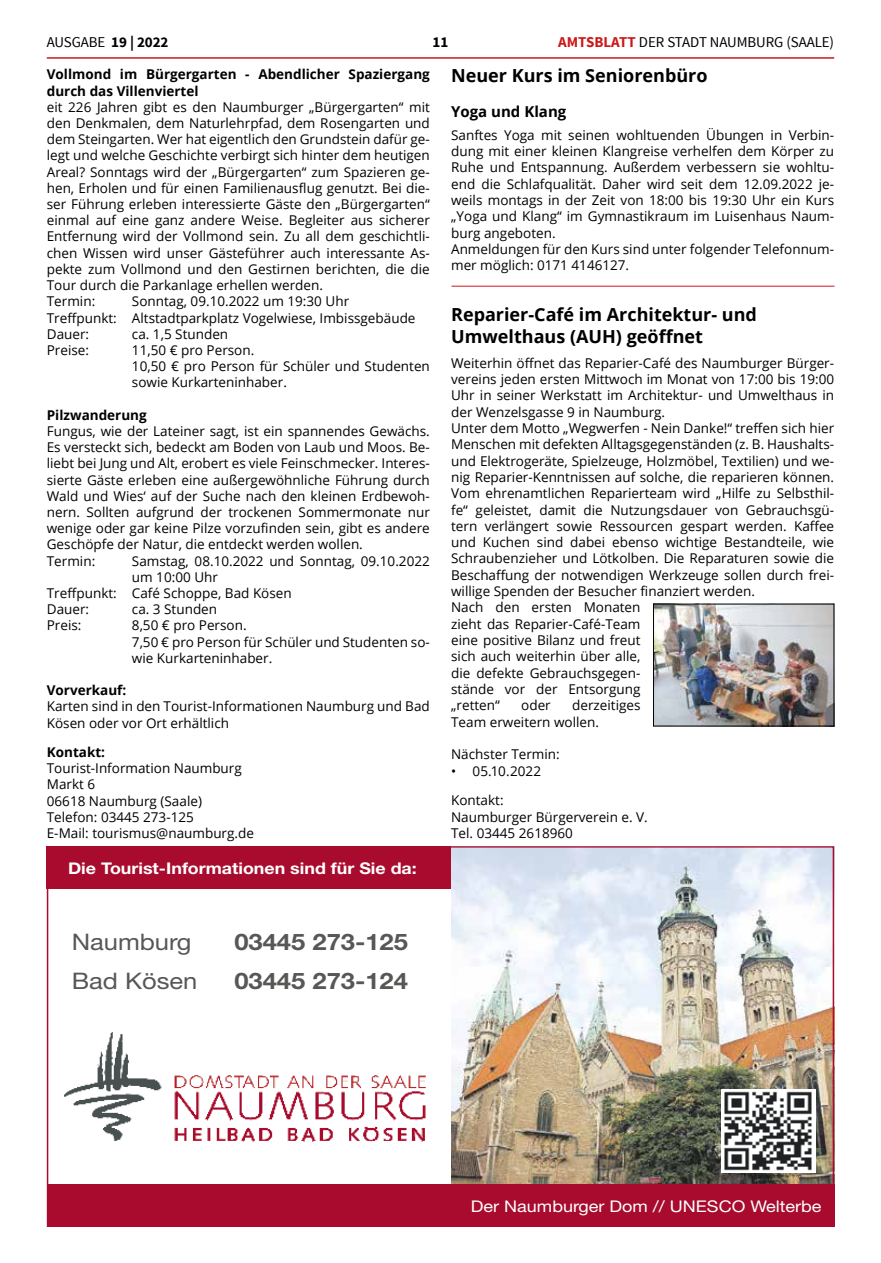
<style>
.page{position:relative;width:881px;height:1263px;background:#fff}
.page>*{position:absolute;margin:0;border:0;box-sizing:border-box;transform-origin:0 0}
.t1{font:700 22.8px "Helvetica Neue LT";color:#575756;scale:1.12 1}
.t2{font:22.8px "Helvetica Neue LT";color:#575756;scale:1.12 1}
.t3{font:700 18px/21.8px "Open Sans";color:#000}
.t4{font:700 16.05px "Helvetica Neue LT";color:#fff;scale:1.11 1}
.t5{font:16.05px "Helvetica Neue LT";color:#fff;scale:1.12 1}
.t6{font:15px "Source Sans Pro";letter-spacing:-.005em;color:#000}
.t7{font:700 15px "Open Sans";color:#000}
.t8{font:700 15px "Source Sans Pro";color:#000}
.t9{font:13.5px/16.4px "Open Sans";color:#000}
.t10{font:700 13.5px/16.2px "Open Sans";color:#000}
.s1{font-weight:700}
.s2{font-weight:700;color:#cd1719}
</style>
<div class="page">
<hr style="left:47px;top:57px;width:786px;height:2px;background:#cd1719">
<hr style="left:451px;top:286px;width:383px;height:1px;background:#cd1719">
<img style="left:655px;top:606px;width:176px;height:118px">
<div style="left:653px;top:604px;width:180px;height:122px;border:1px solid #000"></div>
<img style="left:451px;top:848px;width:380px;height:336px">
<img style="left:65px;top:1032px;width:360px;height:109px">
<div style="left:47px;top:846px;width:404px;height:43px;background:#a80b2d"></div>
<div style="left:47px;top:1184px;width:786px;height:43px;background:#a80b2d"></div>
<img style="left:721px;top:1089px;width:93px;height:83px">
<p class="t6" style="left:47px;top:32px;width:123px">AUSGABE <span class="s1">19 | 2022</span></p>
<p class="t8" style="left:432px;top:32px;width:17px">11</p>
<p class="t6" style="left:558px;top:32px;width:277px"><span class="s2">AMTSBLATT</span> DER STADT NAUMBURG (SAALE)</p>
<h2 class="t3" style="left:451px;top:64px;width:258px">Neuer Kurs im Seniorenbüro</h2>
<p class="t7" style="left:451px;top:101px;width:117px">Yoga und Klang</p>
<p class="t9" style="left:451px;top:126px;width:384px">Sanftes Yoga mit seinen wohltuenden Übungen in Verbin&shy;dung mit einer kleinen Klangreise verhelfen dem Körper zu Ruhe und Entspannung. Außerdem verbessern sie wohltu&shy;end die Schlafqualität. Daher wird seit dem 12.09.2022 je&shy;weils montags in der Zeit von 18:00 bis 19:30 Uhr ein Kurs „Yoga und Klang“ im Gymnastikraum im Luisenhaus Naum&shy;burg angeboten.<br>Anmeldungen für den Kurs sind unter folgender Telefonnum&shy;mer möglich: 0171 4146127.</p>
<h2 class="t3" style="left:451px;top:303px;width:307px">Reparier-Café im Architektur- und<br>Umwelthaus (AUH) geöffnet</h2>
<p class="t9" style="left:451px;top:354px;width:384px">Weiterhin öffnet das Reparier-Café des Naumburger Bürger&shy;vereins jeden ersten Mittwoch im Monat von 17:00 bis 19:00<br>Uhr in seiner Werkstatt im Architektur- und Umwelthaus in der Wenzelsgasse 9 in Naumburg.<br>Unter dem Motto „Wegwerfen - Nein Danke!“ treffen sich hier Menschen mit defekten Alltagsgegenständen (z. B. Haushalts&shy;und Elektrogeräte, Spielzeuge, Holzmöbel, Textilien) und we&shy;nig Reparier-Kenntnissen auf solche, die reparieren können.<br>Vom ehrenamtlichen Reparierteam wird „Hilfe zu Selbsthil&shy;fe“ geleistet, damit die Nutzungsdauer von Gebrauchsgü&shy;tern verlängert sowie Ressourcen gespart werden. Kaffee und Kuchen sind dabei ebenso wichtige Bestandteile, wie Schraubenzieher und Lötkolben. Die Reparaturen sowie die Beschaffung der notwendigen Werkzeuge sollen durch frei&shy;willige Spenden der Besucher finanziert werden.<br>Nach den ersten Monaten<br>zieht das Reparier-Café-Team<br>eine positive Bilanz und freut<br>sich auch weiterhin über alle,<br>die defekte Gebrauchsgegen-<br>stände vor der Entsorgung<br>„retten“</p>
<p class="t10" style="left:47px;top:66px;width:384px">Vollmond im Bürgergarten - Abendlicher Spaziergang durch das Villenviertel</p>
<p class="t9" style="left:47px;top:99px;width:384px">eit 226 Jahren gibt es den Naumburger „Bürgergarten“ mit den Denkmalen, dem Naturlehrpfad, dem Rosengarten und dem Steingarten. Wer hat eigentlich den Grundstein dafür ge&shy;legt und welche Geschichte verbirgt sich hinter dem heutigen Areal? Sonntags wird der „Bürgergarten“ zum Spazieren ge&shy;hen, Erholen und für einen Familienausflug genutzt. Bei die&shy;ser Führung erleben interessierte Gäste den „Bürgergarten“ einmal auf eine ganz andere Weise. Begleiter aus sicherer Entfernung wird der Vollmond sein. Zu all dem geschichtli&shy;chen Wissen wird unser Gästeführer auch interessante As&shy;pekte zum Vollmond und den Gestirnen berichten, die die Tour durch die Parkanlage erhellen werden.<br>Termin:</p>
<p class="t9" style="left:47px;top:293px;width:370px;text-indent:85px">Sonntag, 09.10.2022 um 19:30 Uhr<br>Treffpunkt: Altstadtparkplatz Vogelwiese, Imbissgebäude<br>Dauer:</p>
<p class="t9" style="left:132px;top:325px;width:98px">ca. 1,5 Stunden</p>
<p class="t9" style="left:47px;top:341px;width:44px">Preise:</p>
<p class="t9" style="left:132px;top:342px;width:299px">11,50 € pro Person.<br>10,50 € pro Person für Schüler und Studenten sowie Kurkarteninhaber.</p>
<p class="t10" style="left:47px;top:406px;width:101px">Pilzwanderung</p>
<p class="t9" style="left:47px;top:423px;width:384px">Fungus, wie der Lateiner sagt, ist ein spannendes Gewächs.<br>Es versteckt sich, bedeckt am Boden von Laub und Moos. Be&shy;liebt bei Jung und Alt, erobert es viele Feinschmecker. Interes&shy;sierte Gäste erleben eine außergewöhnliche Führung durch Wald und Wies‘ auf der Suche nach den kleinen Erdbewoh&shy;nern. Sollten aufgrund der trockenen Sommermonate nur wenige oder gar keine Pilze vorzufinden sein, gibt es andere Geschöpfe der Natur, die entdeckt werden wollen.<br>Termin:</p>
<p class="t9" style="left:132px;top:552px;width:299px">Samstag, 08.10.2022 und Sonntag, 09.10.2022</p>
<p class="t9" style="left:132px;top:568px;width:87px">um 10:00 Uhr</p>
<p class="t9" style="left:47px;top:584px;width:246px">Treffpunkt: Café Schoppe, Bad Kösen</p>
<p class="t9" style="left:47px;top:601px;width:44px">Dauer:</p>
<p class="t9" style="left:132px;top:601px;width:87px">ca. 3 Stunden</p>
<p class="t9" style="left:47px;top:617px;width:36px">Preis:</p>
<p class="t9" style="left:132px;top:617px;width:299px">8,50 € pro Person.<br>7,50 € pro Person für Schüler und Studenten so&shy;wie Kurkarteninhaber.</p>
<p class="t10" style="left:47px;top:682px;width:81px">Vorverkauf:</p>
<p class="t9" style="left:47px;top:698px;width:384px">Karten sind in den Tourist-Informationen Naumburg und Bad<br>Kösen oder vor Ort erhältlich</p>
<p class="t10" style="left:47px;top:744px;width:60px">Kontakt:</p>
<p class="t9" style="left:47px;top:760px;width:209px">Tourist-Information Naumburg<br>Markt 6<br>06618 Naumburg (Saale)<br>Telefon: 03445 273-125<br>E-Mail: tourismus@naumburg.de</p>
<p class="t4" style="left:68px;top:858px;width:315px">Die Tourist-Informationen sind für Sie da:</p>
<p class="t9" style="left:451px;top:697px;width:191px;text-indent:121px">derzeitiges<br>Team erweitern wollen.</p>
<p class="t9" style="left:451px;top:746px;width:110px">Nächster Termin:</p>
<p class="t9" style="left:451px;top:755px;width:92px;line-height:29.7px">• 05.10.2022<br>Kontakt:</p>
<p class="t9" style="left:451px;top:808px;width:198px">Naumburger Bürgerverein e. V.<br>Tel. 03445 2618960</p>
<p class="t9" style="left:521px;top:697px;width:31px">oder</p>
<h1 class="t2" style="left:72px;top:928px;width:108px">Naumburg</h1>
<h1 class="t1" style="left:234px;top:927px;width:156px">03445 273-125</h1>
<h1 class="t2" style="left:72px;top:967px;width:114px">Bad Kösen</h1>
<h1 class="t1" style="left:234px;top:967px;width:156px">03445 273-124</h1>
<p class="t5" style="left:470px;top:1196px;width:314px">Der Naumburger Dom // UNESCO Welterbe</p>
</div>
